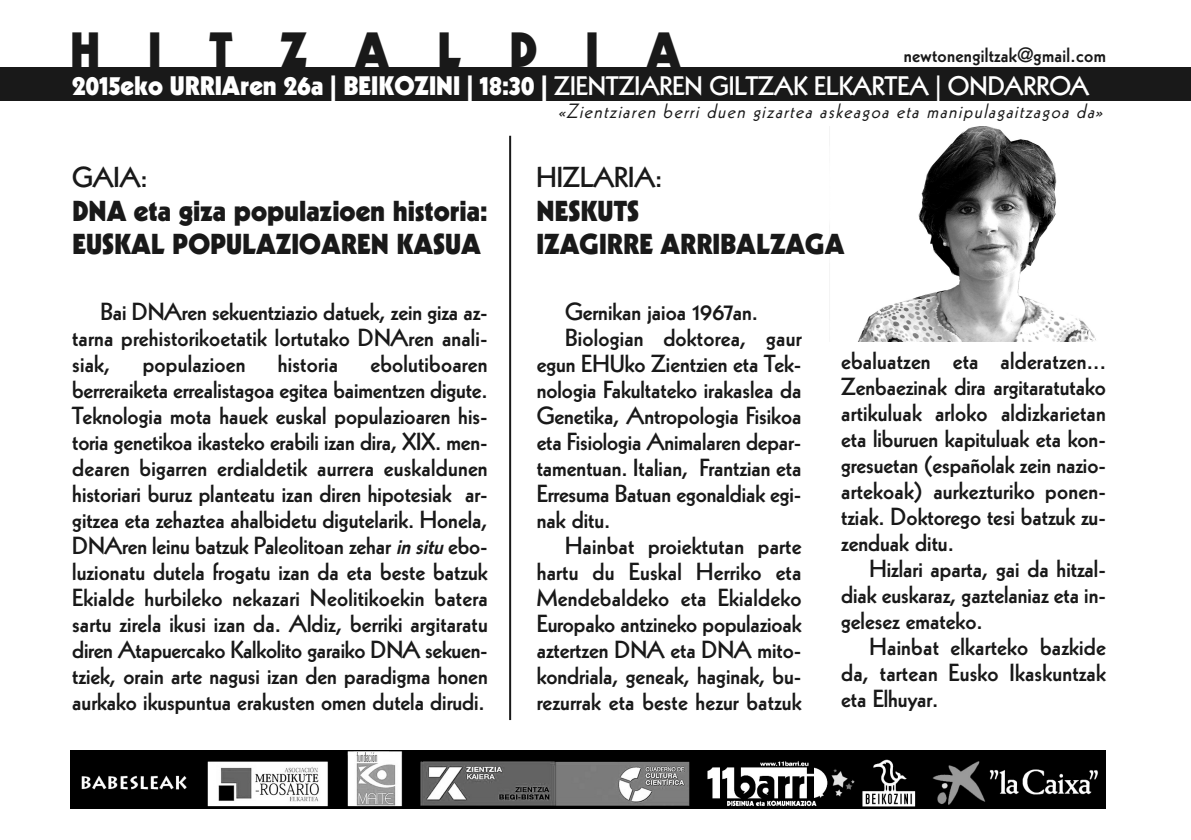
<style>
.page{position:relative;width:1191px;height:840px;background:#fff}
.page>*{position:absolute;margin:0;border:0;box-sizing:border-box;transform-origin:0 0}
.t1{font:900 48px "Kabel";letter-spacing:1em;color:#191919}
.t2{font:900 28px/33.6px "Kabel";color:#191919}
.t3{font:800 28px "Kabel";color:#191919}
.t4{font:900 26px "Kabel";color:#fff}
.t5{font:800 24px/26px "Kabel";color:#191919;text-align:justify}
.t6{font:italic 20px "Kabel";color:#191919}
.t7{font:800 20px "Kabel";letter-spacing:.015em;color:#191919}
.s1{font-weight:800}
.s2{font-style:italic}
</style>
<div class="page">
<div style="left:0;top:67px;width:1191px;height:34px;background:#191919"></div>
<hr style="left:509px;top:136px;width:2px;height:583px;background:#191919">
<img style="left:858px;top:127px;width:238px;height:214px">
<img style="left:71px;top:750px;width:1034px;height:58px">
<h1 class="t1" style="left:70px;top:32px;width:612px">HITZALDIA</h1>
<p class="t7" style="left:903px;top:47px;width:204px">newtonengiltzak@gmail.com</p>
<p class="t6" style="left:558px;top:104px;width:549px">«Zientziaren berri duen gizartea askeagoa eta manipulagaitzagoa da»</p>
<p class="t4" style="left:72px;top:76px;width:1018px">2015eko URRIAren 26a | BEIKOZINI | 18:30 | <span class="s1">ZIENTZIAREN GILTZAK ELKARTEA | ONDARROA</span></p>
<p class="t3" style="left:72px;top:167px;width:77px">GAIA:</p>
<p class="t2" style="left:72px;top:196px;width:417px">DNA eta giza populazioen historia:<br>EUSKAL POPULAZIOAREN KASUA</p>
<p class="t3" style="left:536px;top:167px;width:127px">HIZLARIA:</p>
<p class="t2" style="left:536px;top:196px;width:310px">NESKUTS<br>IZAGIRRE ARRIBALZAGA</p>
<p class="t5" style="left:72px;top:300px;width:417px;text-indent:28px">Bai DNAren sekuentziazio datuek, zein giza az&shy;tarna prehistorikoetatik lortutako DNAren anali&shy;siak,</p>
<p class="t5" style="left:72px;top:352px;width:417px;text-indent:298px">ebolutiboaren berreraiketa errealistagoa egitea baimentzen digute.<br>Teknologia mota hauek euskal populazioaren his&shy;toria genetikoa ikasteko erabili izan dira, XIX. men&shy;dearen bigarren erdialdetik aurrera euskaldunen historiari buruz planteatu izan diren hipotesiak ar&shy;gitzea eta zehaztea ahalbidetu digutelarik. Honela, DNAren leinu batzuk Paleolitoan zehar <span class="s2">insitu</span>ebo&shy;luzionatu dutela frogatu izan da eta beste batzuk Ekialde hurbileko nekazari Neolitikoekin batera sartu zirela ikusi izan da. Aldiz, berriki argitaratu diren Atapuercako Kalkolito garaiko DNA sekuen&shy;tziek, orain arte nagusi izan den paradigma honen aurkako ikuspuntua erakusten omen dutela dirudi.</p>
<p class="t5" style="left:143px;top:352px;width:104px">populazioen</p>
<p class="t5" style="left:278px;top:352px;width:62px">historia</p>
<p class="t5" style="left:565px;top:300px;width:195px">Gernikan jaioa 1967an.</p>
<p class="t5" style="left:565px;top:326px;width:238px">Biologian doktorea, gaur</p>
<p class="t5" style="left:536px;top:352px;width:266px">egun EHUko Zientzien eta Tek-</p>
<p class="t5" style="left:536px;top:378px;width:266px">nologia Fakultateko irakaslea da</p>
<p class="t5" style="left:536px;top:404px;width:266px">Genetika, Antropologia Fisikoa</p>
<p class="t5" style="left:536px;top:430px;width:266px">eta Fisiologia Animalaren depar-</p>
<p class="t5" style="left:536px;top:456px;width:266px">tamentuan. Italian, Frantzian eta</p>
<p class="t5" style="left:536px;top:482px;width:266px">Erresuma Batuan egonaldiak egi-</p>
<p class="t5" style="left:536px;top:508px;width:75px">nak ditu.</p>
<p class="t5" style="left:565px;top:534px;width:238px">Hainbat proiektutan parte</p>
<p class="t5" style="left:536px;top:560px;width:266px">hartu du Euskal Herriko eta</p>
<p class="t5" style="left:536px;top:586px;width:266px">Mendebaldeko eta Ekialdeko</p>
<p class="t5" style="left:536px;top:612px;width:266px">Europako antzineko populazioak</p>
<p class="t5" style="left:536px;top:638px;width:266px">aztertzen DNA eta DNA mito-</p>
<p class="t5" style="left:536px;top:664px;width:266px">kondriala, geneak, haginak, bu-</p>
<p class="t5" style="left:536px;top:690px;width:266px">rezurrak eta beste hezur batzuk</p>
<p class="t5" style="left:841px;top:349px;width:266px">ebaluatzen eta alderatzen...<br>Zenbaezinak dira argitaratutako artikuluak arloko aldizkarietan eta liburuen kapituluak eta kon&shy;gresuetan (españolak zein nazio&shy;artekoak) aurkezturiko ponen&shy;tziak. Doktorego tesi batzuk zu&shy;zenduak ditu.</p>
<p class="t5" style="left:841px;top:557px;width:266px;text-indent:28px">Hizlari aparta, gai da hitzal&shy;diak euskaraz, gaztelaniaz eta in&shy;gelesez emateko.</p>
<p class="t5" style="left:841px;top:635px;width:266px;text-indent:28px">Hainbat elkarteko bazkide da, tartean Eusko Ikaskuntzak eta Elhuyar.</p>
</div>
